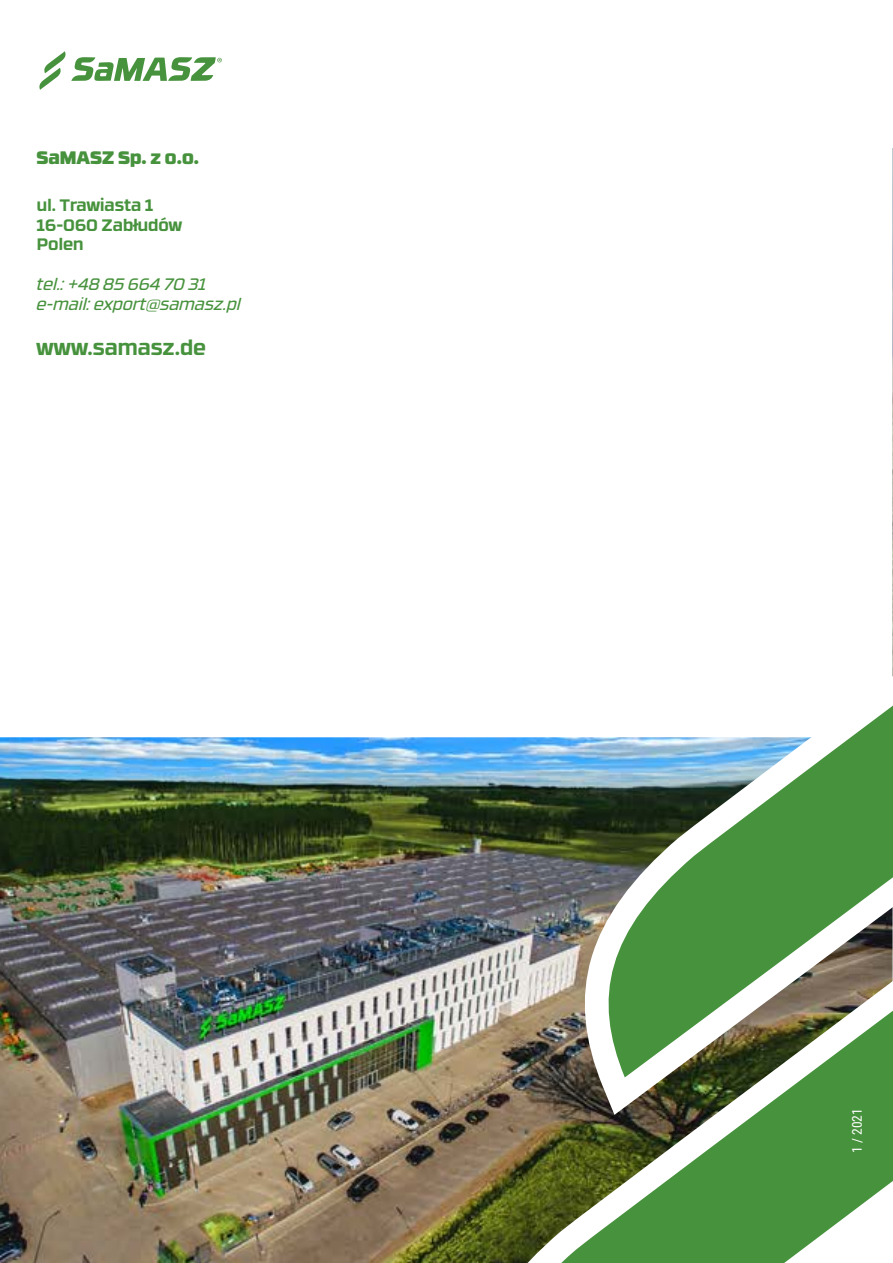
<style>
.page{position:relative;width:893px;height:1263px;background:#fff}
.page>*{position:absolute;margin:0;border:0;box-sizing:border-box;transform-origin:0 0}
.t1{font:700 21px "RB No 3.1";color:#47923d}
.t2{font:900 18px "RB No 3.1";color:#47923d}
.t3{font:italic 16.5px/19.8px "RB No 3.1";color:#47923d}
.t4{font:700 16.5px/19.8px "RB No 3.1";color:#47923d}
.t5{font:13.5px "Roboto Condensed";color:#fff}
</style>
<div class="page">
<img style="left:0;top:737px;width:577px;height:526px">
<svg style="left:580px;top:513px;width:313px;height:393px"></svg>
<img style="left:462px;top:906px;width:431px;height:357px">
<svg style="left:39px;top:51px;width:183px;height:39px"></svg>
<p class="t2" style="left:37px;top:142px;width:163px">SaMASZ Sp. z o.o.</p>
<p class="t4" style="left:37px;top:194px;width:147px">ul. Trawiasta 1<br>16-060 Zabłudów<br>Polen</p>
<p class="t3" style="left:37px;top:273px;width:206px">tel.: +48 85 664 70 31 e-mail: export@samasz.pl</p>
<p class="t1" style="left:36px;top:331px;width:172px">www.samasz.de</p>
<p class="t5" style="left:848px;top:1153px;width:46px;rotate:-90deg">1 / 2021</p>
</div>
